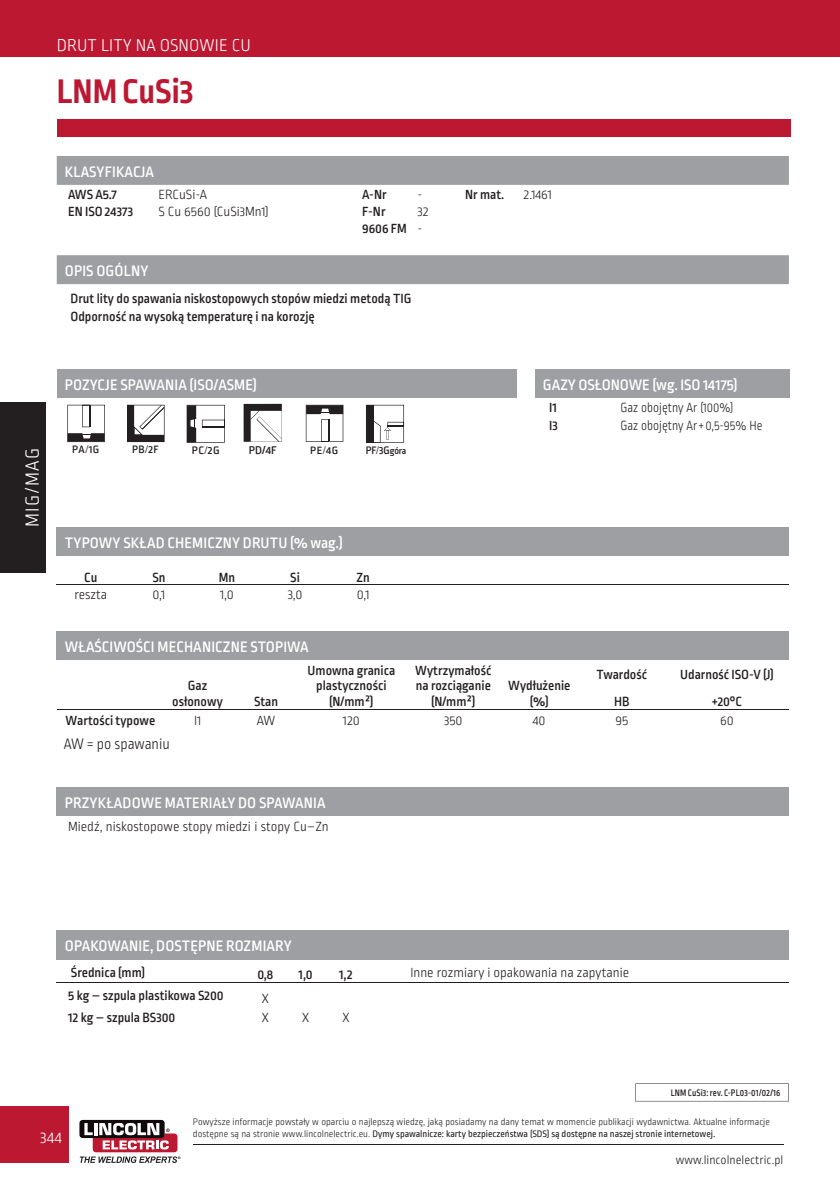
<style>
.page{position:relative;width:840px;height:1191px;background:#fff}
.page>*{position:absolute;margin:0;border:0;box-sizing:border-box;transform-origin:0 0}
.t1{font:700 36px "Ropa Sans Pro";color:#bd1832}
.t2{font:300 20px "Ropa Sans Pro";color:#fff}
.t3{font:300 18px "Ropa Sans Pro";letter-spacing:.01em;color:#fff}
.t4{font:300 17px "Ropa Sans Pro";color:#fff}
.t5{font:500 16px "Ropa Sans Pro";letter-spacing:.005em;color:#fff}
.t6{font:300 16px "Ropa Sans Pro";color:#231f20;scale:.95 1}
.t7{font:500 14px/15.4px "Ropa Sans Pro";color:#231f20;text-align:center}
.t8{font:300 14px "Ropa Sans Pro";color:#231f20}
.t9{font:300 14px/18px "Ropa Sans Pro";color:#231f20;scale:.9 1}
.t10{font:300 12.8px "Ropa Sans Pro";color:#231f20}
.t11{font:500 11.8px "Ropa Sans Pro";color:#231f20;scale:1.05 1}
.t12{font:500 11.4px "Ropa Sans Pro";letter-spacing:.015em;color:#231f20}
.t13{font:500 11.4px "Ropa Sans Pro";letter-spacing:.015em;color:#231f20;scale:1.05 1}
.t14{font:500 11.2px "Ropa Sans Pro";letter-spacing:.035em;color:#231f20;scale:1.05 1}
.t15{font:500 11.2px "Ropa Sans Pro";letter-spacing:.035em;color:#231f20;scale:1.06 1}
.t16{font:300 10px/11.4px "Ropa Sans Pro";color:#231f20}
.t17{font:500 10px "Ropa Sans Pro";letter-spacing:.02em;color:#231f20;scale:.9 1}
.s1{font-weight:300}
.s2{font-size:10px}
.s3{font-weight:400}
</style>
<div class="page">
<div style="left:0;top:0;width:839px;height:57px;background:#bd1832"></div>
<div style="left:0;top:403px;width:45px;height:170px;background:#231f20"></div>
<div style="left:57px;top:119px;width:733px;height:17px;background:#bd1832"></div>
<hr style="left:193px;top:1144px;width:589px;height:1px;background:#231f20">
<div style="left:79px;top:1119px;width:85px;height:19px;background:#110a0c;border-radius:3px"></div>
<svg style="left:80px;top:1123px;width:100px;height:40px"></svg>
<div style="left:0;top:1106px;width:68px;height:56px;background:#bd1832"></div>
<div style="left:57px;top:369px;width:459px;height:28px;background:#9d9fa2"></div>
<svg style="left:127px;top:404px;width:38px;height:39px"></svg>
<svg style="left:67px;top:404px;width:38px;height:39px"></svg>
<svg style="left:366px;top:404px;width:39px;height:39px"></svg>
<svg style="left:186px;top:404px;width:39px;height:39px"></svg>
<svg style="left:305px;top:404px;width:39px;height:38px"></svg>
<svg style="left:243px;top:404px;width:39px;height:38px"></svg>
<svg style="left:635px;top:1083px;width:153px;height:18px"></svg>
<div style="left:57px;top:930px;width:731px;height:30px;background:#9d9fa2"></div>
<hr style="left:57px;top:982px;width:188px;height:1px;background:#231f20">
<hr style="left:245px;top:982px;width:40px;height:1px;background:#231f20">
<hr style="left:285px;top:982px;width:40px;height:1px;background:#231f20">
<hr style="left:325px;top:982px;width:41px;height:1px;background:#231f20">
<hr style="left:366px;top:982px;width:40px;height:1px;background:#231f20">
<hr style="left:406px;top:982px;width:40px;height:1px;background:#231f20">
<hr style="left:446px;top:982px;width:40px;height:1px;background:#231f20">
<hr style="left:486px;top:982px;width:302px;height:1px;background:#231f20">
<div style="left:57px;top:255px;width:731px;height:29px;background:#9d9fa2"></div>
<div style="left:57px;top:527px;width:731px;height:29px;background:#9d9fa2"></div>
<hr style="left:57px;top:584px;width:68px;height:1px;background:#231f20">
<hr style="left:125px;top:584px;width:68px;height:1px;background:#231f20">
<hr style="left:193px;top:584px;width:68px;height:1px;background:#231f20">
<hr style="left:261px;top:584px;width:68px;height:1px;background:#231f20">
<hr style="left:329px;top:584px;width:68px;height:1px;background:#231f20">
<hr style="left:397px;top:584px;width:68px;height:1px;background:#231f20">
<hr style="left:465px;top:584px;width:68px;height:1px;background:#231f20">
<hr style="left:533px;top:584px;width:62px;height:1px;background:#231f20">
<hr style="left:595px;top:584px;width:63px;height:1px;background:#231f20">
<hr style="left:658px;top:584px;width:130px;height:1px;background:#231f20">
<div style="left:57px;top:631px;width:731px;height:29px;background:#9d9fa2"></div>
<hr style="left:57px;top:709px;width:102px;height:1px;background:#231f20">
<hr style="left:159px;top:709px;width:77px;height:1px;background:#231f20">
<hr style="left:236px;top:709px;width:60px;height:1px;background:#231f20">
<hr style="left:296px;top:709px;width:110px;height:1px;background:#231f20">
<hr style="left:406px;top:709px;width:94px;height:1px;background:#231f20">
<hr style="left:500px;top:709px;width:78px;height:1px;background:#231f20">
<hr style="left:578px;top:709px;width:86px;height:1px;background:#231f20">
<hr style="left:664px;top:709px;width:124px;height:1px;background:#231f20">
<div style="left:57px;top:787px;width:731px;height:29px;background:#9d9fa2"></div>
<div style="left:534px;top:369px;width:254px;height:28px;background:#9d9fa2"></div>
<div style="left:57px;top:156px;width:731px;height:29px;background:#9d9fa2"></div>
<p class="t3" style="left:57px;top:36px;width:195px">DRUT LITY NA OSNOWIE CU</p>
<h1 class="t1" style="left:57px;top:70px;width:138px">LNM CuSi3</h1>
<p class="t5" style="left:65px;top:163px;width:91px">KLASYFIKACJA</p>
<p class="t7" style="left:68px;top:187px;width:50px">AWS A5.7</p>
<p class="t8" style="left:158px;top:187px;width:50px">ERCuSi-A</p>
<p class="t7" style="left:362px;top:187px;width:26px">A-Nr</p>
<p class="t8" style="left:417px;top:187px;width:6px">-</p>
<p class="t7" style="left:465px;top:187px;width:41px">Nr mat.</p>
<p class="t8" style="left:523px;top:187px;width:30px">2.1461</p>
<p class="t7" style="left:68px;top:204px;width:67px">EN ISO 24373</p>
<p class="t8" style="left:158px;top:204px;width:112px">S Cu 6560 (CuSi3Mn1)</p>
<p class="t7" style="left:362px;top:204px;width:25px">F-Nr</p>
<p class="t7" style="left:362px;top:204px;width:68px;line-height:17px;text-align:left;text-indent:55px"><span class="s1">32<br></span>9606 FM <span class="s1">-</span></p>
<h2 class="t2" style="left:22px;top:527px;width:80px;rotate:-90deg">MIG/MAG</h2>
<p class="t5" style="left:65px;top:262px;width:85px">OPIS OGÓLNY</p>
<p class="t7" style="left:70px;top:291px;width:342px;line-height:18px;text-align:left">Drut lity do spawania niskostopowych stopów miedzi metodą TIG<br>Odporność na wysoką temperaturę i na korozję</p>
<p class="t5" style="left:65px;top:375px;width:194px">POZYCJE SPAWANIA (ISO/ASME)</p>
<p class="t14" style="left:72px;top:443px;width:27px">PA<span class="s1">/</span>1G</p>
<p class="t14" style="left:132px;top:443px;width:27px">PB<span class="s1">/</span>2F</p>
<p class="t13" style="left:192px;top:444px;width:28px">PC<span class="s1">/</span>2G</p>
<p class="t11" style="left:249px;top:444px;width:28px">PD/4F</p>
<p class="t15" style="left:310px;top:444px;width:28px">PE<span class="s1">/</span>4G</p>
<p class="t12" style="left:365px;top:444px;width:42px">PF<span class="s1">/</span>3G<span class="s2">góra</span></p>
<p class="t5" style="left:542px;top:375px;width:196px">GAZY OSŁONOWE (wg. ISO 14175)</p>
<p class="t7" style="left:549px;top:399px;width:10px;line-height:18px;text-align:left">I1<br>I3</p>
<p class="t9" style="left:620px;top:399px;width:159px">Gaz obojętny Ar (100%)<br>Gaz obojętny Ar + 0,5-95% He</p>
<p class="t5" style="left:65px;top:534px;width:279px">TYPOWY SKŁAD CHEMICZNY DRUTU (% wag.)</p>
<p class="t7" style="left:84px;top:570px;width:15px">Cu</p>
<p class="t7" style="left:152px;top:570px;width:15px">Sn</p>
<p class="t7" style="left:219px;top:570px;width:18px">Mn</p>
<p class="t7" style="left:290px;top:570px;width:11px">Si</p>
<p class="t7" style="left:356px;top:570px;width:15px">Zn</p>
<p class="t8" style="left:74px;top:587px;width:34px">reszta</p>
<p class="t8" style="left:152px;top:587px;width:14px">0,1</p>
<p class="t8" style="left:220px;top:587px;width:15px">1,0</p>
<p class="t8" style="left:287px;top:587px;width:16px">3,0</p>
<p class="t8" style="left:356px;top:587px;width:14px">0,1</p>
<p class="t5" style="left:65px;top:638px;width:245px">WŁAŚCIWOŚCI MECHANICZNE STOPIWA</p>
<p class="t7" style="left:172px;top:679px;width:52px">Gaz osłonowy</p>
<p class="t7" style="left:307px;top:663px;width:89px">Umowna granica plastyczności (N/mm²)</p>
<p class="t7" style="left:415px;top:663px;width:78px">Wytrzymałość na rozciąganie (N/mm²)</p>
<p class="t7" style="left:254px;top:694px;width:26px">Stan</p>
<p class="t7" style="left:508px;top:679px;width:64px">Wydłużenie (%)</p>
<p class="t7" style="left:596px;top:667px;width:52px">Twardość</p>
<p class="t7" style="left:679px;top:667px;width:95px">Udarność ISO-V (J)</p>
<p class="t7" style="left:613px;top:694px;width:17px">HB</p>
<p class="t7" style="left:711px;top:694px;width:31px">+20°C</p>
<p class="t7" style="left:66px;top:713px;width:91px">Wartości typowe</p>
<p class="t8" style="left:194px;top:713px;width:9px">I1</p>
<p class="t8" style="left:257px;top:713px;width:20px">AW</p>
<p class="t8" style="left:343px;top:713px;width:18px">120</p>
<p class="t8" style="left:444px;top:713px;width:20px">350</p>
<p class="t8" style="left:532px;top:713px;width:14px">40</p>
<p class="t8" style="left:615px;top:713px;width:14px">95</p>
<p class="t8" style="left:719px;top:713px;width:15px">60</p>
<p class="t6" style="left:64px;top:735px;width:113px">AW = po spawaniu</p>
<p class="t5" style="left:65px;top:793px;width:262px">PRZYKŁADOWE MATERIAŁY DO SPAWANIA</p>
<p class="t8" style="left:68px;top:819px;width:262px">Miedź, niskostopowe stopy miedzi i stopy Cu–Zn</p>
<p class="t5" style="left:65px;top:937px;width:228px">OPAKOWANIE, DOSTĘPNE ROZMIARY</p>
<p class="t7" style="left:71px;top:965px;width:76px">Średnica (mm)</p>
<p class="t7" style="left:257px;top:967px;width:17px">0,8</p>
<p class="t7" style="left:298px;top:967px;width:16px">1,0</p>
<p class="t7" style="left:339px;top:967px;width:15px">1,2</p>
<p class="t8" style="left:410px;top:965px;width:220px">Inne rozmiary i opakowania na zapytanie</p>
<p class="t7" style="left:68px;top:988px;width:157px">5 kg – szpula plastikowa S200</p>
<p class="t8" style="left:262px;top:990px;width:9px">X</p>
<p class="t7" style="left:68px;top:1011px;width:109px">12 kg – szpula BS300</p>
<p class="t8" style="left:262px;top:1010px;width:9px">X</p>
<p class="t8" style="left:302px;top:1010px;width:9px">X</p>
<p class="t8" style="left:342px;top:1010px;width:9px">X</p>
<p class="t17" style="left:670px;top:1087px;width:123px">LNM CuSi3: rev. C-PL03-01/02/16</p>
<p class="t4" style="left:40px;top:1129px;width:23px">344</p>
<p class="t16" style="left:193px;top:1117px;width:578px">Powyższe informacje powstały w oparciu o najlepszą wiedzę, jaką posiadamy na dany temat w momencie publikacji wydawnictwa. Aktualne informacje dostępne są na stronie www.lincolnelectric.eu. <span class="s3">Dymy spawalnicze: karty bezpieczeństwa (SDS) są dostępne na naszej stronie internetowej.</span></p>
<p class="t10" style="left:675px;top:1152px;width:109px">www.lincolnelectric.pl</p>
</div>
